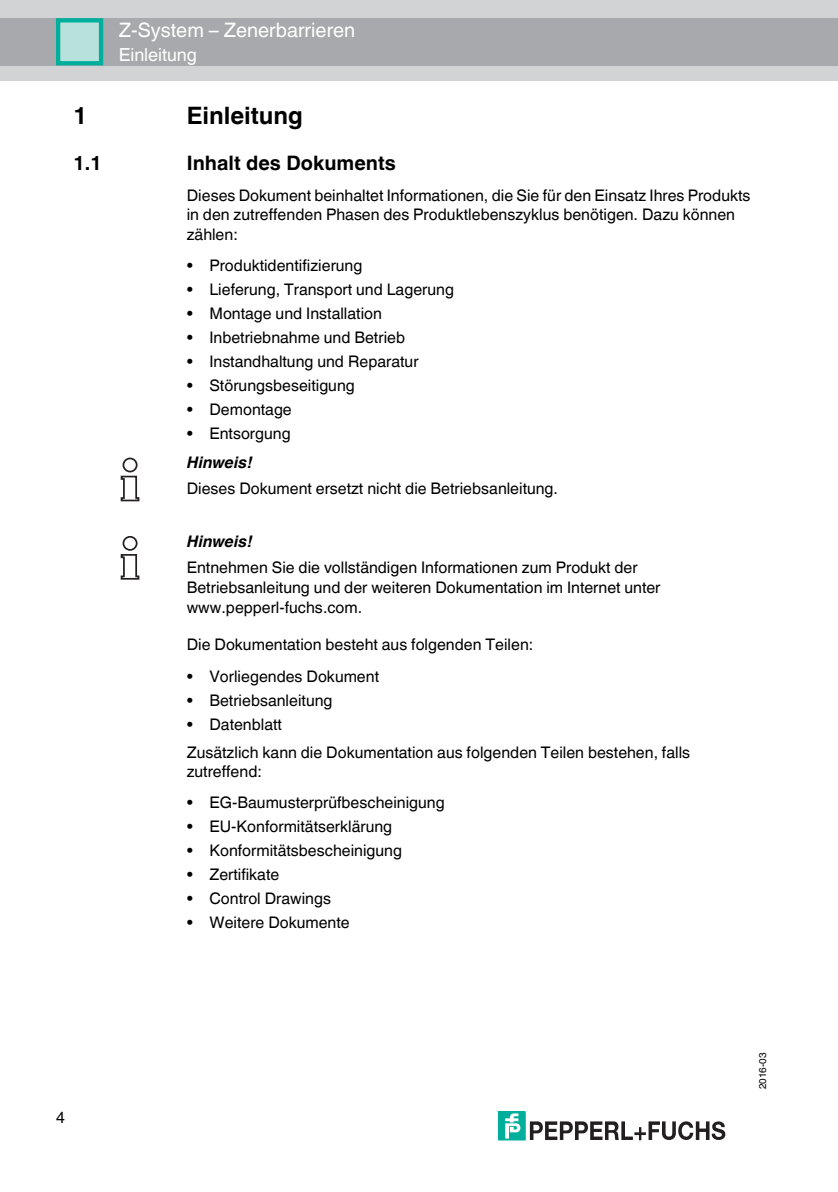
<style>
.page{position:relative;width:838px;height:1192px;background:#fff}
.page>*{position:absolute;margin:0;border:0;box-sizing:border-box;transform-origin:0 0}
.t1{font:700 24px "Helvetica World";color:#000}
.t2{font:20px "Helvetica World";color:#fff}
.t3{font:700 20px "Helvetica World";color:#000}
.t4{font:18px "Helvetica World";color:#fff}
.t5{font:16px/19.2px "Helvetica World";color:#000}
.t6{font:italic 700 16px "Helvetica World";color:#000}
.t7{font:10px "Helvetica World";color:#000}
</style>
<div class="page">
<div style="left:0;top:0;width:838px;height:80px;background:#d1d3d4"></div>
<div style="left:0;top:18px;width:838px;height:48px;background:#a7a9ac"></div>
<div style="left:56px;top:19px;width:45px;height:45px;background:#b8e1dc"></div>
<div style="left:56px;top:18px;width:47px;height:47px;border:4px solid #00ae9c"></div>
<div style="left:499px;top:1112px;width:26px;height:28px;background:#00ae9c"></div>
<svg style="left:505px;top:1113px;width:16px;height:26px"></svg>
<svg style="left:530px;top:1121px;width:195px;height:19px"></svg>
<div style="left:123px;top:458px;width:15px;height:14px;border:2px solid #231f20;border-radius:50%"></div>
<svg style="left:121px;top:475px;width:18px;height:26px"></svg>
<div style="left:123px;top:536px;width:15px;height:15px;border:2px solid #231f20;border-radius:50%"></div>
<svg style="left:121px;top:554px;width:18px;height:26px"></svg>
<p class="t2" style="left:119px;top:13px;width:238px">Z-System – Zenerbarrieren</p>
<p class="t4" style="left:119px;top:40px;width:80px">Einleitung</p>
<h1 class="t1" style="left:73px;top:96px;width:15px">1</h1>
<h1 class="t1" style="left:187px;top:96px;width:118px">Einleitung</h1>
<p class="t3" style="left:73px;top:146px;width:30px">1.1</p>
<p class="t3" style="left:187px;top:146px;width:211px">Inhalt des Dokuments</p>
<p class="t5" style="left:187px;top:184px;width:565px">Dieses Dokument beinhaltet Informationen, die Sie für den Einsatz Ihres Produkts in den zutreffenden Phasen des Produktlebenszyklus benötigen. Dazu können zählen:</p>
<p class="t5" style="left:187px;top:254px;width:177px">• Produktidentifizierung</p>
<p class="t5" style="left:187px;top:278px;width:269px">• Lieferung, Transport und Lagerung</p>
<p class="t5" style="left:187px;top:302px;width:197px">• Montage und Installation</p>
<p class="t5" style="left:187px;top:326px;width:220px">• Inbetriebnahme und Betrieb</p>
<p class="t5" style="left:187px;top:350px;width:233px">• Instandhaltung und Reparatur</p>
<p class="t5" style="left:187px;top:374px;width:170px">• Störungsbeseitigung</p>
<p class="t5" style="left:187px;top:398px;width:107px">• Demontage</p>
<p class="t5" style="left:187px;top:422px;width:105px">• Entsorgung</p>
<p class="t6" style="left:187px;top:450px;width:67px">Hinweis!</p>
<p class="t5" style="left:187px;top:478px;width:373px">Dieses Dokument ersetzt nicht die Betriebsanleitung.</p>
<p class="t6" style="left:187px;top:528px;width:67px">Hinweis!</p>
<p class="t5" style="left:187px;top:555px;width:475px;line-height:20px">Entnehmen Sie die vollständigen Informationen zum Produkt der<br>Betriebsanleitung und der weiteren Dokumentation im Internet unter www.pepperl-fuchs.com.</p>
<p class="t5" style="left:187px;top:634px;width:348px">Die Dokumentation besteht aus folgenden Teilen:</p>
<p class="t5" style="left:187px;top:665px;width:194px">• Vorliegendes Dokument</p>
<p class="t5" style="left:187px;top:689px;width:147px">• Betriebsanleitung</p>
<p class="t5" style="left:187px;top:708px;width:505px;line-height:28px">• Datenblatt<br>Zusätzlich kann die Dokumentation aus folgenden Teilen bestehen, falls</p>
<p class="t5" style="left:187px;top:760px;width:77px">zutreffend:</p>
<p class="t5" style="left:187px;top:791px;width:259px">• EG-Baumusterprüfbescheinigung</p>
<p class="t5" style="left:187px;top:815px;width:207px">• EU-Konformitätserklärung</p>
<p class="t5" style="left:187px;top:839px;width:217px">• Konformitätsbescheinigung</p>
<p class="t5" style="left:187px;top:863px;width:94px">• Zertifikate</p>
<p class="t5" style="left:187px;top:887px;width:146px">• Control Drawings</p>
<p class="t5" style="left:187px;top:911px;width:165px">• Weitere Dokumente</p>
<p class="t5" style="left:56px;top:1106px;width:10px">4</p>
<p class="t7" style="left:754px;top:1089px;width:38px;rotate:-90deg">2016-03</p>
</div>
